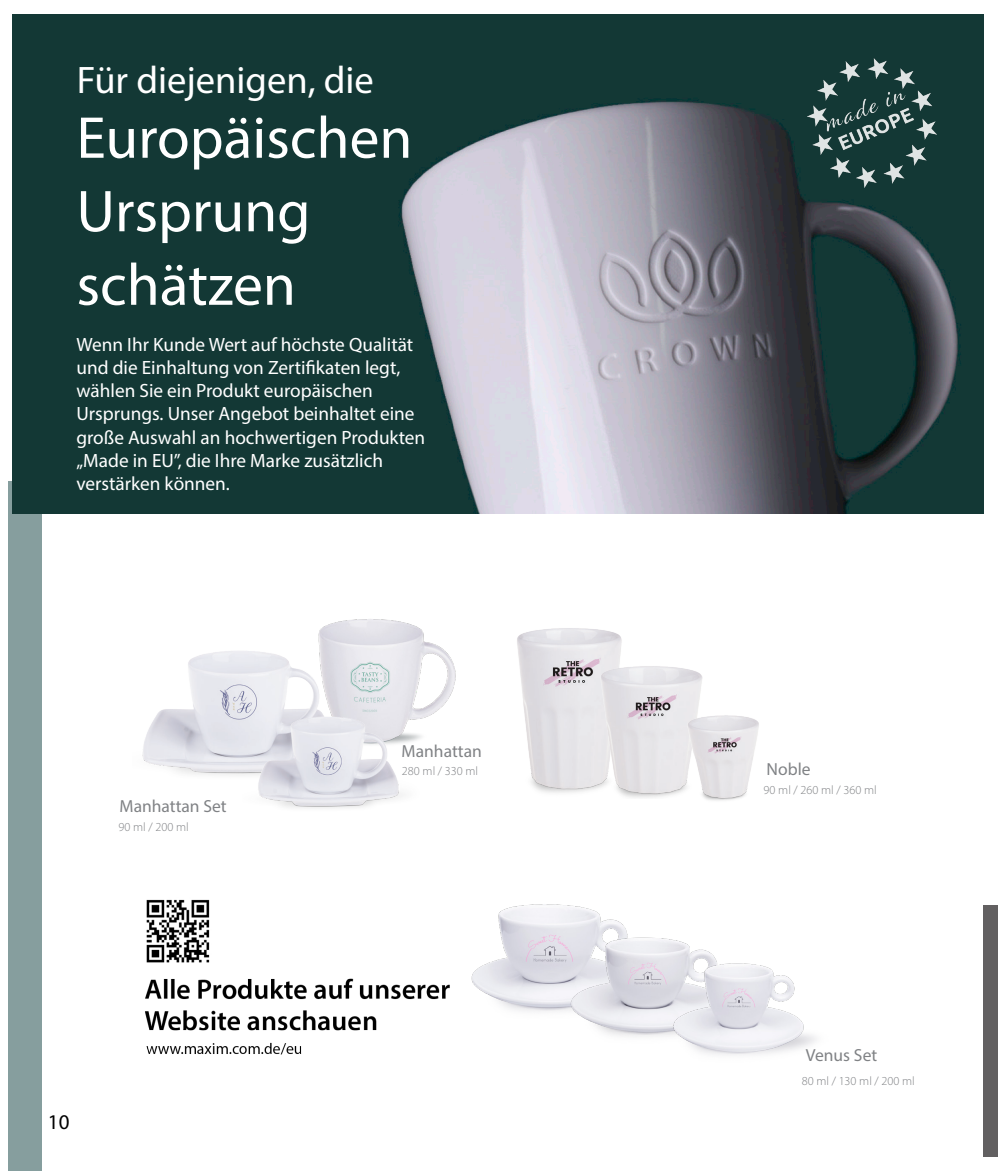
<style>
.page{position:relative;width:998px;height:1171px;background:#fff}
.page>*{position:absolute;margin:0;border:0;box-sizing:border-box;transform-origin:0 0}
.t1{font:59.5px "Myriad Pro";color:#fff}
.t2{font:38.5px "Myriad Pro";color:#fff}
.t3{font:21px "Myriad Pro";color:#000001}
.t4{font:19.25px/23.1px "Myriad Pro";color:#fff}
.t5{font:17.5px "Myriad Pro";color:#808285}
.t6{font:300 12.25px "Myriad Pro";color:#808285}
</style>
<div class="page">
<img style="left:145px;top:899px;width:305px;height:156px">
<div style="left:983px;top:905px;width:14px;height:251px;background:#626061"></div>
<div style="left:8px;top:481px;width:34px;height:690px;background:#869e9e"></div>
<img style="left:12px;top:15px;width:970px;height:498px">
<img style="left:318px;top:619px;width:138px;height:99px">
<img style="left:517px;top:628px;width:105px;height:165px">
<img style="left:591px;top:653px;width:99px;height:145px">
<img style="left:675px;top:670px;width:84px;height:131px">
<img style="left:142px;top:644px;width:216px;height:131px">
<img style="left:242px;top:708px;width:181px;height:100px">
<img style="left:471px;top:904px;width:151px;height:108px">
<img style="left:558px;top:924px;width:156px;height:113px">
<img style="left:659px;top:957px;width:157px;height:98px">
<img style="left:807px;top:59px;width:129px;height:129px">
<p class="t2" style="left:77px;top:57px;width:298px">Für diejenigen, die</p>
<p class="t1" style="left:76px;top:101px;width:337px">Europäischen</p>
<p class="t1" style="left:76px;top:175px;width:235px">Ursprung</p>
<p class="t1" style="left:76px;top:248px;width:221px">schätzen</p>
<p class="t4" style="left:76px;top:333px;width:338px">Wenn Ihr Kunde Wert auf höchste Qualität</p>
<p class="t4" style="left:76px;top:356px;width:325px">und die Einhaltung von Zertifikaten legt, wählen Sie ein Produkt europäischen</p>
<p class="t4" style="left:76px;top:402px;width:350px">Ursprungs. Unser Angebot beinhaltet eine große Auswahl an hochwertigen Produkten „Made in EU”, die Ihre Marke zusätzlich</p>
<p class="t4" style="left:76px;top:471px;width:155px">verstärken können.</p>
<p class="t5" style="left:401px;top:740px;width:82px">Manhattan</p>
<p class="t5" style="left:119px;top:795px;width:109px">Manhattan Set</p>
<p class="t6" style="left:118px;top:820px;width:72px">90 ml / 200 ml</p>
<p class="t3" style="left:48px;top:1108px;width:23px">10</p>
<p class="t6" style="left:402px;top:763px;width:78px">280 ml / 330 ml</p>
<p class="t5" style="left:766px;top:758px;width:45px">Noble</p>
<p class="t6" style="left:763px;top:783px;width:115px">90 ml / 260 ml / 360 ml</p>
<p class="t5" style="left:805px;top:1044px;width:73px">Venus Set</p>
<p class="t6" style="left:801px;top:1073px;width:115px">80 ml / 130 ml / 200 ml</p>
</div>
